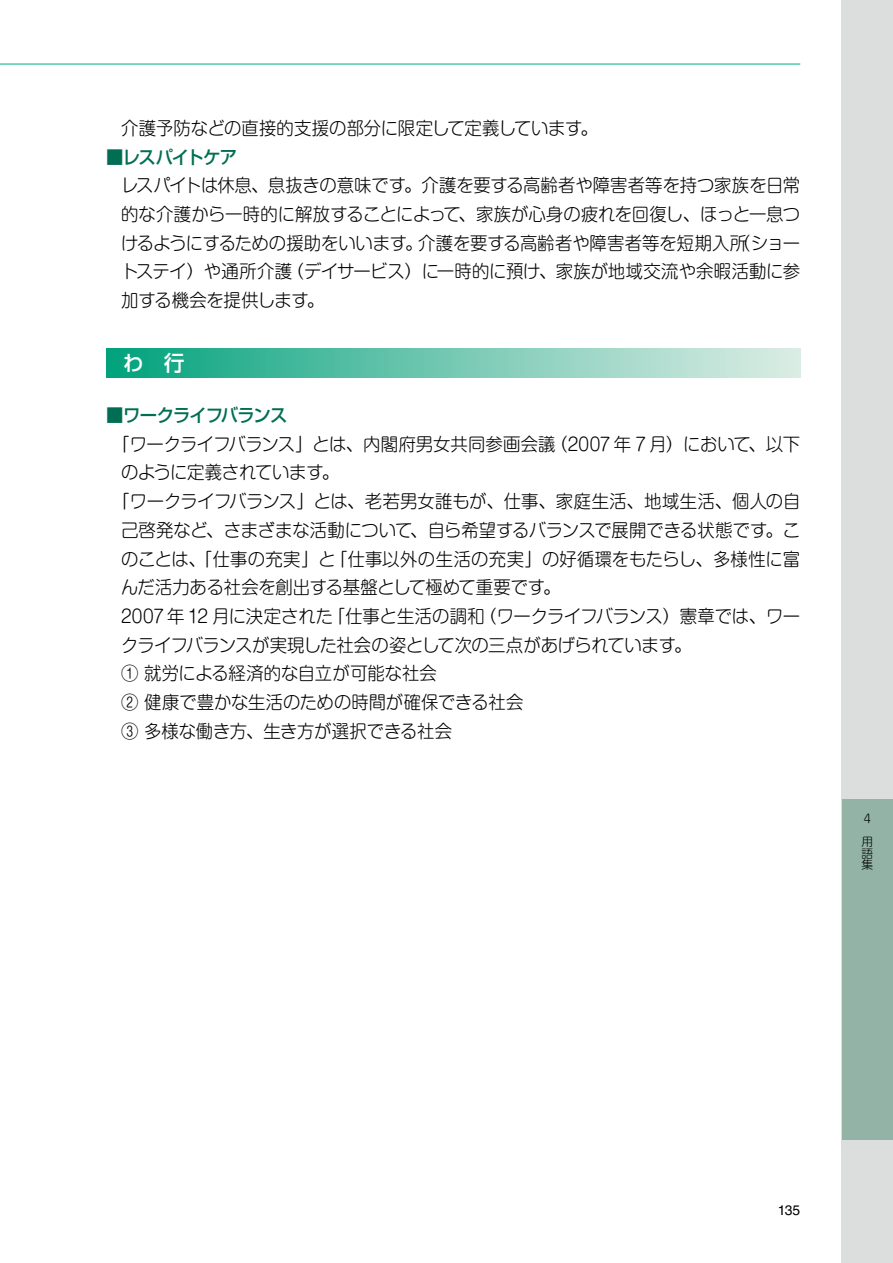
<style>
.page{position:relative;width:893px;height:1263px;background:#fff}
.page>*{position:absolute;margin:0;border:0;box-sizing:border-box;transform-origin:0 0}
.t1{font:500 21.3px "Shin Go Pro";color:#fff;scale:.96 1}
.t2{font:300 18px/28.7px "Shin M Go Pro";letter-spacing:-.01em;color:#000;text-align:justify;scale:.96 1}
.t3{font:500 18px "Shin Go Pro";letter-spacing:-.055em;color:#006e53;scale:.96 1}
.t4{font:13.8px "Helvetica LT Std";color:#000}
.t5{font:300 11.7px/23.4px "Shin M Go Pro";color:#000}
</style>
<div class="page">
<div style="left:842px;top:0;width:51px;height:1263px;background:#dcdddd"></div>
<hr style="left:0;top:64px;width:800px;height:1px;background:#00ac84">
<div style="left:842px;top:799px;width:51px;height:341px;background:#92b3a6"></div>
<div style="left:106px;top:349px;width:694px;height:28px;background:linear-gradient(to right,#05a37e,#e0ede6)"></div>
<p class="t2" style="left:121px;top:112px;width:498px">介護予防などの直接的支援の部分に限定して定義しています。</p>
<p class="t3" style="left:106px;top:142px;width:138px">■レスパイトケア</p>
<p class="t2" style="left:121px;top:169px;width:709px">レスパイトは休息、息抜きの意味です。介護を要する高齢者や障害者等を持つ家族を日常的な介護から一時的に解放することによって、家族が心身の疲れを回復し、ほっと一息つけるようにするための援助をいいます。介護を要する高齢者や障害者等を短期入所（ショートステイ）や通所介護（デイサービス）に一時的に預け、家族が地域交流や余暇活動に参加する機会を提供します。</p>
<p class="t1" style="left:123px;top:346px;width:65px">わ 行</p>
<p class="t3" style="left:106px;top:400px;width:190px">■ワークライフバランス</p>
<p class="t2" style="left:112px;top:427px;width:718px">「ワークライフバランス」とは、内閣府男女共同参画会議（2007 年 7 月）において、以下</p>
<p class="t2" style="left:121px;top:456px;width:228px">のように定義されています。</p>
<p class="t2" style="left:112px;top:485px;width:718px">「ワークライフバランス」とは、老若男女誰もが、仕事、家庭生活、地域生活、個人の自</p>
<p class="t2" style="left:121px;top:514px;width:709px">己啓発など、さまざまな活動について、自ら希望するバランスで展開できる状態です。こ</p>
<p class="t2" style="left:121px;top:542px;width:709px">のことは、「仕事の充実」と「仕事以外の生活の充実」の好循環をもたらし、多様性に富</p>
<p class="t2" style="left:121px;top:571px;width:459px">んだ活力ある社会を創出する基盤として極めて重要です。</p>
<p class="t2" style="left:121px;top:600px;width:709px">2007 年 12 月に決定された「仕事と生活の調和（ワークライフバランス）憲章では、ワー</p>
<p class="t2" style="left:121px;top:628px;width:595px">クライフバランスが実現した社会の姿として次の三点があげられています。</p>
<p class="t2" style="left:121px;top:657px;width:330px">① 就労による経済的な自立が可能な社会</p>
<p class="t2" style="left:121px;top:686px;width:421px">② 健康で豊かな生活のための時間が確保できる社会</p>
<p class="t2" style="left:121px;top:714px;width:346px">③ 多様な働き方、生き方が選択できる社会</p>
<p class="t5" style="left:862px;top:805px;width:12px">4用</p>
<p class="t5" style="left:862px;top:846px;width:13px;line-height:11.7px">語集</p>
<p class="t4" style="left:778px;top:1202px;width:24px">135</p>
</div>
